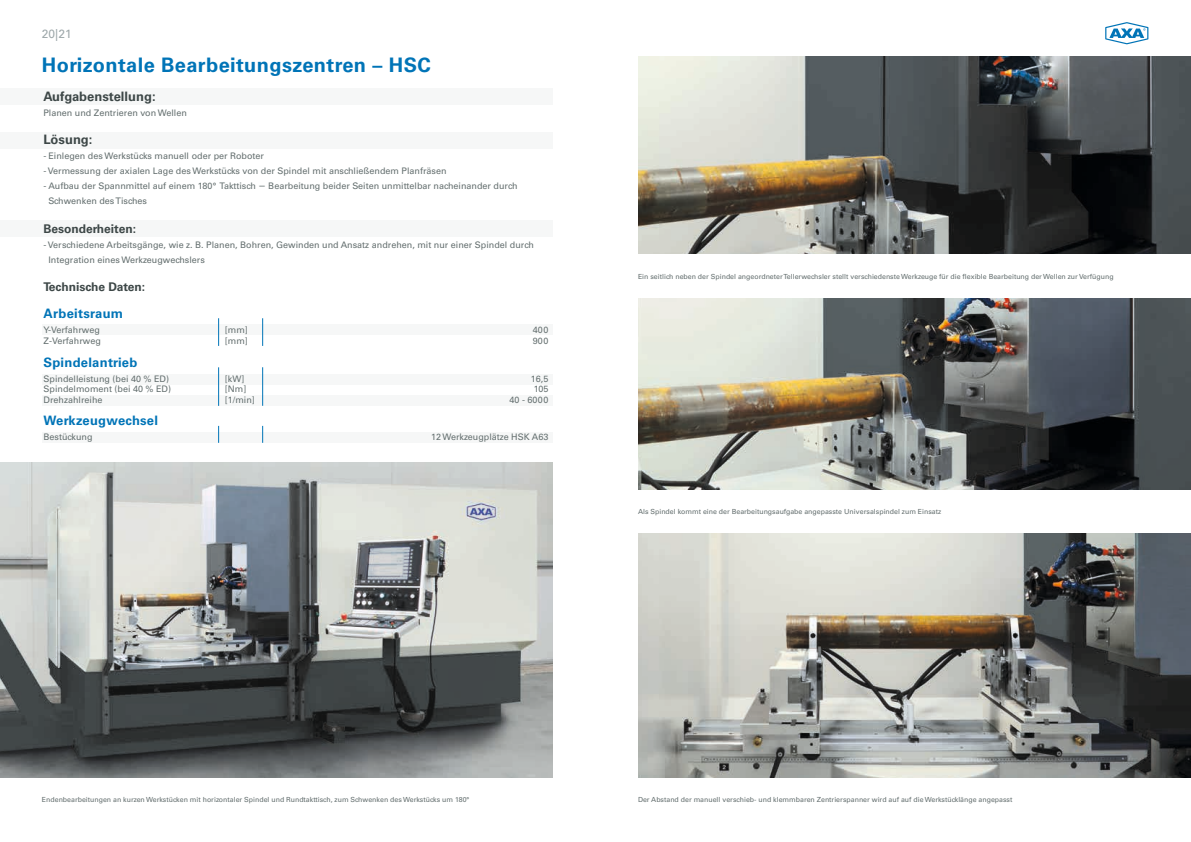
<style>
.page{position:relative;width:1191px;height:842px;background:#fff}
.page>*{position:absolute;margin:0;border:0;box-sizing:border-box;transform-origin:0 0}
.t1{font:700 20px "Univers LT";letter-spacing:.02em;color:#0074b7}
.t2{font:700 13px "Univers LT";letter-spacing:.02em;color:#0074b7}
.t3{font:700 13px "Univers LT";color:#3d4747}
.t4{font:700 12px "Univers LT";color:#3d4747}
.t5{font:12px "Univers LT";color:#9ea8aa}
.t6{font:9px/10.8px "Univers LT";color:#646f6f}
.t7{font:7px "Univers LT";color:#646f6f}
.s1{font-family:"Verdana"}
</style>
<div class="page">
<div style="left:0;top:220px;width:553px;height:17px;background:#f6f7f7"></div>
<div style="left:0;top:88px;width:553px;height:17px;background:#f6f7f7"></div>
<div style="left:0;top:132px;width:553px;height:16px;background:#f6f7f7"></div>
<div style="left:42px;top:374px;width:511px;height:10px;background:#f6f7f7"></div>
<div style="left:42px;top:395px;width:511px;height:11px;background:#f6f7f7"></div>
<div style="left:42px;top:324px;width:511px;height:11px;background:#f6f7f7"></div>
<svg style="left:218px;top:318px;width:1px;height:28px"></svg>
<hr style="left:218px;top:367px;width:1px;height:39px;background:#0074b7">
<svg style="left:262px;top:318px;width:1px;height:28px"></svg>
<hr style="left:262px;top:367px;width:1px;height:39px;background:#0074b7">
<div style="left:42px;top:432px;width:511px;height:11px;background:#f6f7f7"></div>
<svg style="left:218px;top:426px;width:1px;height:17px"></svg>
<svg style="left:262px;top:426px;width:1px;height:17px"></svg>
<img style="left:638px;top:298px;width:553px;height:191px">
<img style="left:638px;top:57px;width:553px;height:197px">
<img style="left:638px;top:533px;width:553px;height:245px">
<img style="left:0;top:462px;width:553px;height:316px">
<svg style="left:1105px;top:22px;width:43px;height:22px"></svg>
<h3 class="t5" style="left:42px;top:27px;width:31px">20|21</h3>
<h1 class="t1" style="left:42px;top:53px;width:390px">Horizontale Bearbeitungszentren – HSC</h1>
<h2 class="t3" style="left:43px;top:89px;width:114px">Aufgabenstellung:</h2>
<p class="t6" style="left:43px;top:107px;width:145px">Planen und Zentrieren von Wellen</p>
<h2 class="t3" style="left:43px;top:132px;width:51px">Lösung:</h2>
<p class="t6" style="left:43px;top:151px;width:222px">- Einlegen des Werkstücks manuell oder per Roboter</p>
<p class="t6" style="left:43px;top:166px;width:405px">- Vermessung der axialen Lage des Werkstücks von der Spindel mit anschließendem Planfräsen</p>
<p class="t6" style="left:48px;top:179px;width:471px;line-height:15px;text-indent:-5px">- Aufbau der Spannmittel auf einem 180° Takttisch <span class="s1">−</span> Bearbeitung beider Seiten unmittelbar nacheinander durch<br>Schwenken des Tisches</p>
<h3 class="t4" style="left:43px;top:221px;width:94px">Besonderheiten:</h3>
<p class="t6" style="left:48px;top:237px;width:487px;line-height:15px;text-indent:-5px">- Verschiedene Arbeitsgänge, wie z. B. Planen, Bohren, Gewinden und Ansatz andrehen, mit nur einer Spindel durch<br>Integration eines Werkzeugwechslers</p>
<h3 class="t4" style="left:43px;top:280px;width:103px">Technische Daten:</h3>
<h2 class="t2" style="left:43px;top:305px;width:81px">Arbeitsraum</h2>
<h2 class="t2" style="left:43px;top:354px;width:95px">Spindelantrieb</h2>
<p class="t6" style="left:225px;top:324px;width:24px">[mm] [mm]</p>
<p class="t6" style="left:225px;top:373px;width:31px">[kW] [Nm] [1/min]</p>
<p class="t6" style="left:43px;top:324px;width:59px">Y-Verfahrweg<br>Z-Verfahrweg</p>
<p class="t6" style="left:43px;top:373px;width:129px">Spindelleistung (bei 40 % ED)<br>Spindelmoment (bei 40 % ED)<br>Drehzahlreihe</p>
<p class="t6" style="left:533px;top:324px;width:17px">400<br>900</p>
<p class="t6" style="left:509px;top:373px;width:40px;text-align:right">16,5<br>105<br>40 - 6000</p>
<h2 class="t2" style="left:43px;top:413px;width:116px">Werkzeugwechsel</h2>
<p class="t6" style="left:43px;top:432px;width:51px">Bestückung</p>
<p class="t6" style="left:431px;top:431px;width:119px">12 Werkzeugplätze HSK A63</p>
<p class="t7" style="left:638px;top:272px;width:477px">Ein seitlich neben der Spindel angeordneter Tellerwechsler stellt verschiedenste Werkzeuge für die flexible Bearbeitung der Wellen zur Verfügung</p>
<p class="t7" style="left:638px;top:507px;width:305px">Als Spindel kommt eine der Bearbeitungsaufgabe angepasste Universalspindel zum Einsatz</p>
<p class="t7" style="left:42px;top:796px;width:429px">Endenbearbeitungen an kurzen Werkstücken mit horizontaler Spindel und Rundtakttisch, zum Schwenken des Werkstücks um 180°</p>
<p class="t7" style="left:638px;top:796px;width:376px">Der Abstand der manuell verschieb- und klemmbaren Zentrierspanner wird auf auf die Werkstücklänge angepasst</p>
</div>
